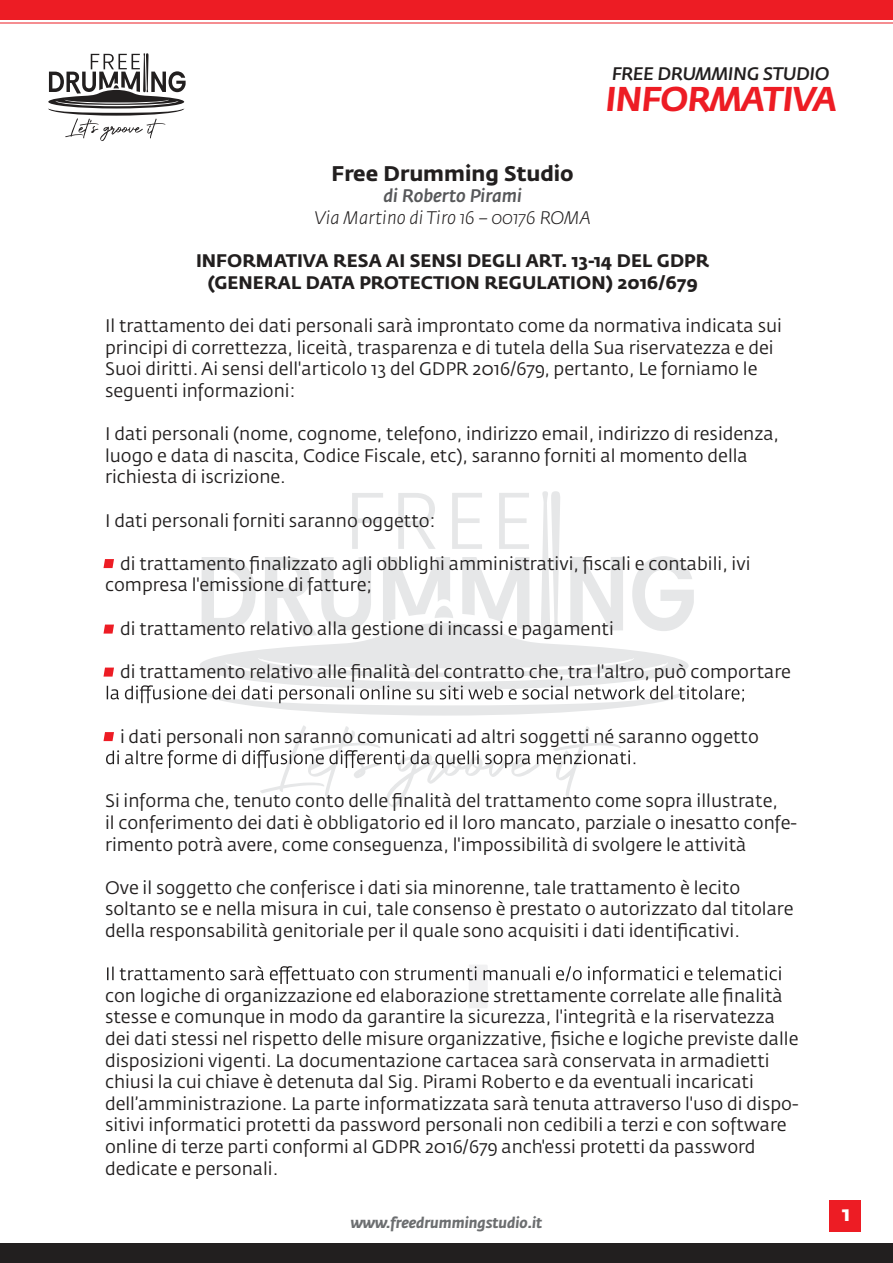
<style>
.page{position:relative;width:893px;height:1263px;background:#fff}
.page>*{position:absolute;margin:0;border:0;box-sizing:border-box;transform-origin:0 0}
.t1{font:italic 700 34.05px "Fedra Sans Std";color:#ed1c24}
.t2{font:700 21px "Fedra Sans Std";color:#221f1f}
.t3{font:700 21px "Fedra Sans Std";color:#fff}
.t4{font:18px/21.6px "Fedra Sans Std";color:#221f1f}
.t5{font:700 18px/21.6px "Fedra Sans Std";color:#221f1f;text-align:center}
.t6{font:italic 300 18px "Fedra Sans Std";color:#221f1f}
.t7{font:italic 500 18px "Fedra Sans Std";color:#221f1f}
.t8{font:italic 500 18px "Fedra Sans Std";color:#57585a}
.t9{font:italic 700 15px "Fedra Sans Std";color:#6c6e70}
</style>
<div class="page">
<svg style="left:48px;top:53px;width:138px;height:88px"></svg>
<hr style="left:0;top:23px;width:893px;height:1px;background:#ed1c24">
<div style="left:0;top:0;width:893px;height:19px;background:#ed1c24"></div>
<div style="left:0;top:1243px;width:893px;height:20px;background:#221f1f"></div>
<svg style="left:107px;top:965px;width:674px;height:43px"></svg>
<svg style="left:104px;top:491px;width:640px;height:224px"></svg>
<svg style="left:104px;top:725px;width:531px;height:83px"></svg>
<div style="left:830px;top:1200px;width:31px;height:32px;background:#ed1c24"></div>
<p class="t7" style="left:612px;top:64px;width:219px">FREE DRUMMING STUDIO</p>
<h1 class="t1" style="left:606px;top:83px;width:232px">INFORMATIVA</h1>
<p class="t2" style="left:332px;top:163px;width:244px">Free Drumming Studio</p>
<p class="t8" style="left:383px;top:186px;width:140px">di Roberto Pirami</p>
<p class="t6" style="left:315px;top:210px;width:278px">Via Martino di Tiro 16 – 00176 ROMA</p>
<p class="t5" style="left:196px;top:251px;width:515px">INFORMATIVA RESA AI SENSI DEGLI ART. 13-14 DEL GDPR (GENERAL DATA PROTECTION REGULATION) 2016/679</p>
<p class="t4" style="left:105px;top:316px;width:678px">Il trattamento dei dati personali sarà improntato come da normativa indicata sui principi di correttezza, liceità, trasparenza e di tutela della Sua riservatezza e dei Suoi diritti. Ai sensi dell'articolo 13 del GDPR 2016/679, pertanto, Le forniamo le seguenti informazioni:</p>
<p class="t4" style="left:105px;top:424px;width:676px">I dati personali (nome, cognome, telefono, indirizzo email, indirizzo di residenza, luogo e data di nascita, Codice Fiscale, etc), saranno forniti al momento della richiesta di iscrizione.</p>
<p class="t4" style="left:105px;top:510px;width:332px">I dati personali forniti saranno oggetto:</p>
<p class="t4" style="left:105px;top:554px;width:647px;text-indent:15px">di trattamento finalizzato agli obblighi amministrativi, fiscali e contabili, ivi compresa l'emissione di fatture;</p>
<p class="t4" style="left:120px;top:618px;width:495px">di trattamento relativo alla gestione di incassi e pagamenti</p>
<p class="t4" style="left:120px;top:662px;width:672px">di trattamento relativo alle finalità del contratto che, tra l'altro, può comportare</p>
<p class="t4" style="left:120px;top:726px;width:640px">i dati personali non saranno comunicati ad altri soggetti né saranno oggetto</p>
<p class="t4" style="left:105px;top:791px;width:693px">Si informa che, tenuto conto delle finalità del trattamento come sopra illustrate,<br>il conferimento dei dati è obbligatorio ed il loro mancato, parziale o inesatto confe&shy;rimento potrà avere, come conseguenza, l'impossibilità di svolgere le attività</p>
<p class="t4" style="left:105px;top:878px;width:690px">Ove il soggetto che conferisce i dati sia minorenne, tale trattamento è lecito soltanto se e nella misura in cui, tale consenso è prestato o autorizzato dal titolare della responsabilità genitoriale per il quale sono acquisiti i dati identificativi.</p>
<p class="t4" style="left:105px;top:986px;width:695px">con logiche di organizzazione ed elaborazione strettamente correlate alle finalità stesse e comunque in modo da garantire la sicurezza, l'integrità e la riservatezza dei dati stessi nel rispetto delle misure organizzative, fisiche e logiche previste dalle disposizioni vigenti. La documentazione cartacea sarà conservata in armadietti chiusi la cui chiave è detenuta dal Sig. Pirami Roberto e da eventuali incaricati dell’amministrazione. La parte informatizzata sarà tenuta attraverso l'uso di dispo&shy;sitivi informatici protetti da password personali non cedibili a terzi e con software online di terze parti conformi al GDPR 2016/679 anch'essi protetti da password dedicate e personali.</p>
<p class="t9" style="left:351px;top:1215px;width:193px">www.freedrummingstudio.it</p>
<p class="t3" style="left:842px;top:1203px;width:10px">1</p>
</div>
